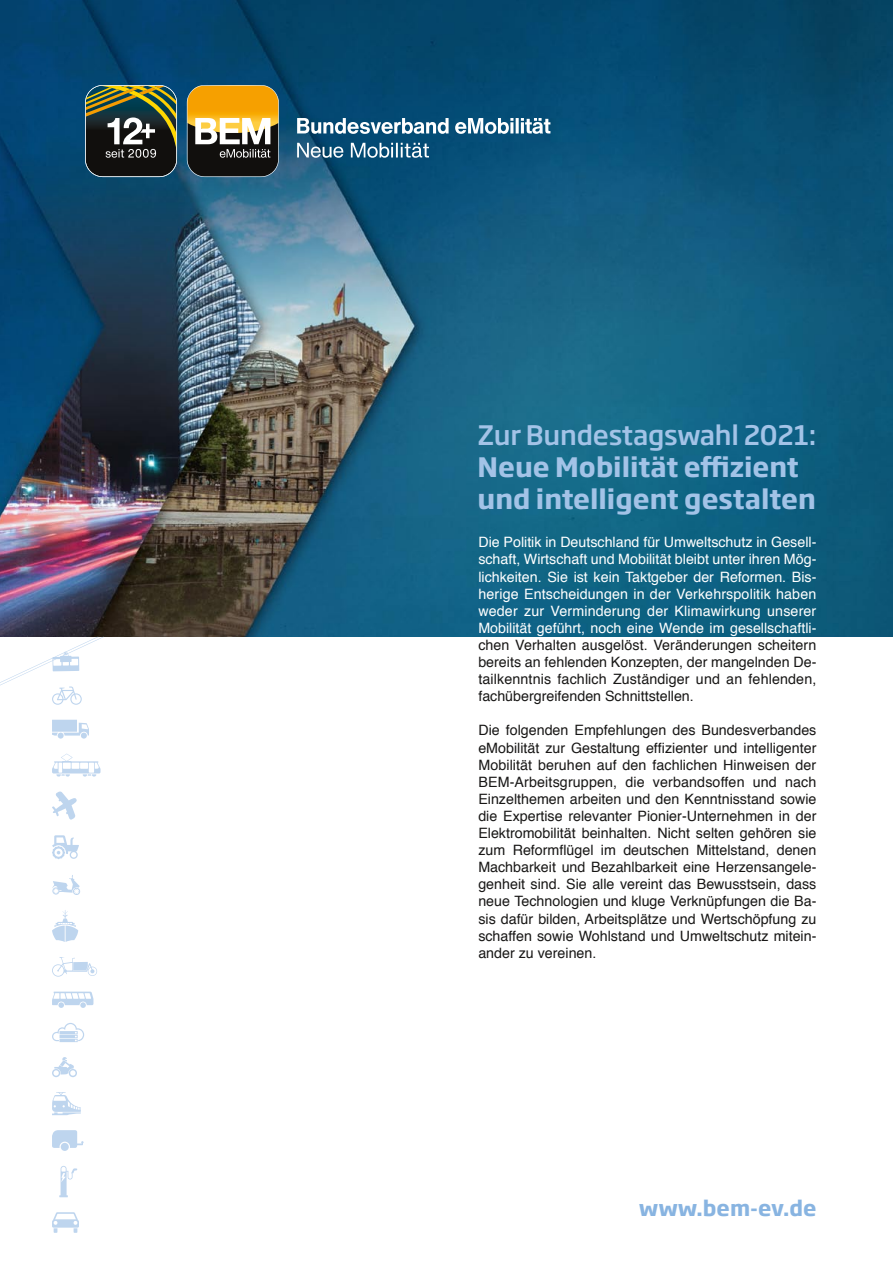
<style>
.page{position:relative;width:893px;height:1263px;background:#fff}
.page>*{position:absolute;margin:0;border:0;box-sizing:border-box;transform-origin:0 0}
.t1{font:700 26.55px/31.8px "Soho Gothic Pro";color:#a3c3e7}
.t2{font:500 26.55px "Soho Gothic Pro";letter-spacing:-.01em;color:#a3c3e7}
.t3{font:700 21px "Soho Gothic Pro";color:#88b4e1}
.t4{font:14.25px/17.1px "Helvetica";color:#181716;text-align:justify}
.t5{font:14.25px/17.1px "Helvetica";color:#fff;text-align:justify}
</style>
<div class="page">
<img style="left:0;top:0;width:893px;height:637px">
<svg style="left:187px;top:85px;width:92px;height:92px;background:#977a3d"></svg>
<svg style="left:297px;top:118px;width:253px;height:16px"></svg>
<svg style="left:297px;top:143px;width:132px;height:15px"></svg>
<svg style="left:85px;top:85px;width:92px;height:92px;background:#474d3a"></svg>
<svg style="left:52px;top:720px;width:37px;height:19px"></svg>
<svg style="left:52px;top:1057px;width:25px;height:20px"></svg>
<svg style="left:52px;top:1212px;width:27px;height:21px"></svg>
<svg style="left:52px;top:991px;width:41px;height:17px"></svg>
<svg style="left:52px;top:875px;width:28px;height:20px"></svg>
<svg style="left:52px;top:910px;width:26px;height:32px"></svg>
<svg style="left:52px;top:753px;width:49px;height:23px"></svg>
<svg style="left:52px;top:957px;width:45px;height:20px"></svg>
<svg style="left:52px;top:791px;width:25px;height:29px"></svg>
<svg style="left:0;top:637px;width:104px;height:68px"></svg>
<svg style="left:59px;top:1166px;width:18px;height:31px"></svg>
<svg style="left:52px;top:1130px;width:32px;height:21px"></svg>
<svg style="left:52px;top:1023px;width:32px;height:19px"></svg>
<svg style="left:52px;top:835px;width:27px;height:24px"></svg>
<svg style="left:52px;top:1092px;width:29px;height:23px"></svg>
<h1 class="t2" style="left:478px;top:415px;width:340px">Zur Bundestagswahl 2021:</h1>
<h1 class="t1" style="left:478px;top:450px;width:340px">Neue Mobilität effizient und intelligent gestalten</h1>
<p class="t5" style="left:478px;top:534px;width:340px">Die Politik in Deutschland für Umweltschutz in Gesell&shy;schaft, Wirtschaft und Mobilität bleibt unter ihren Mög&shy;lichkeiten. Sie ist kein Taktgeber der Reformen. Bis&shy;herige Entscheidungen in der Verkehrspolitik haben weder zur Verminderung der Klimawirkung unserer Mobilität geführt, noch eine Wende im gesellschaftli-</p>
<p class="t4" style="left:478px;top:637px;width:340px">chen Verhalten ausgelöst. Veränderungen scheitern bereits an fehlenden Konzepten, der mangelnden De&shy;tailkenntnis fachlich Zuständiger und an fehlenden, fachübergreifenden Schnittstellen.</p>
<p class="t4" style="left:478px;top:722px;width:340px">Die folgenden Empfehlungen des Bundesverbandes eMobilität zur Gestaltung effizienter und intelligenter Mobilität beruhen auf den fachlichen Hinweisen der BEM-Arbeitsgruppen, die verbandsoffen und nach Einzelthemen arbeiten und den Kenntnisstand sowie die Expertise relevanter Pionier-Unternehmen in der Elektromobilität beinhalten. Nicht selten gehören sie zum Reformflügel im deutschen Mittelstand, denen Machbarkeit und Bezahlbarkeit eine Herzensangele&shy;genheit sind. Sie alle vereint das Bewusstsein, dass neue Technologien und kluge Verknüpfungen die Ba&shy;sis dafür bilden, Arbeitsplätze und Wertschöpfung zu schaffen sowie Wohlstand und Umweltschutz mitein&shy;ander zu vereinen.</p>
<h2 class="t3" style="left:639px;top:1191px;width:179px">www.bem-ev.de</h2>
</div>
